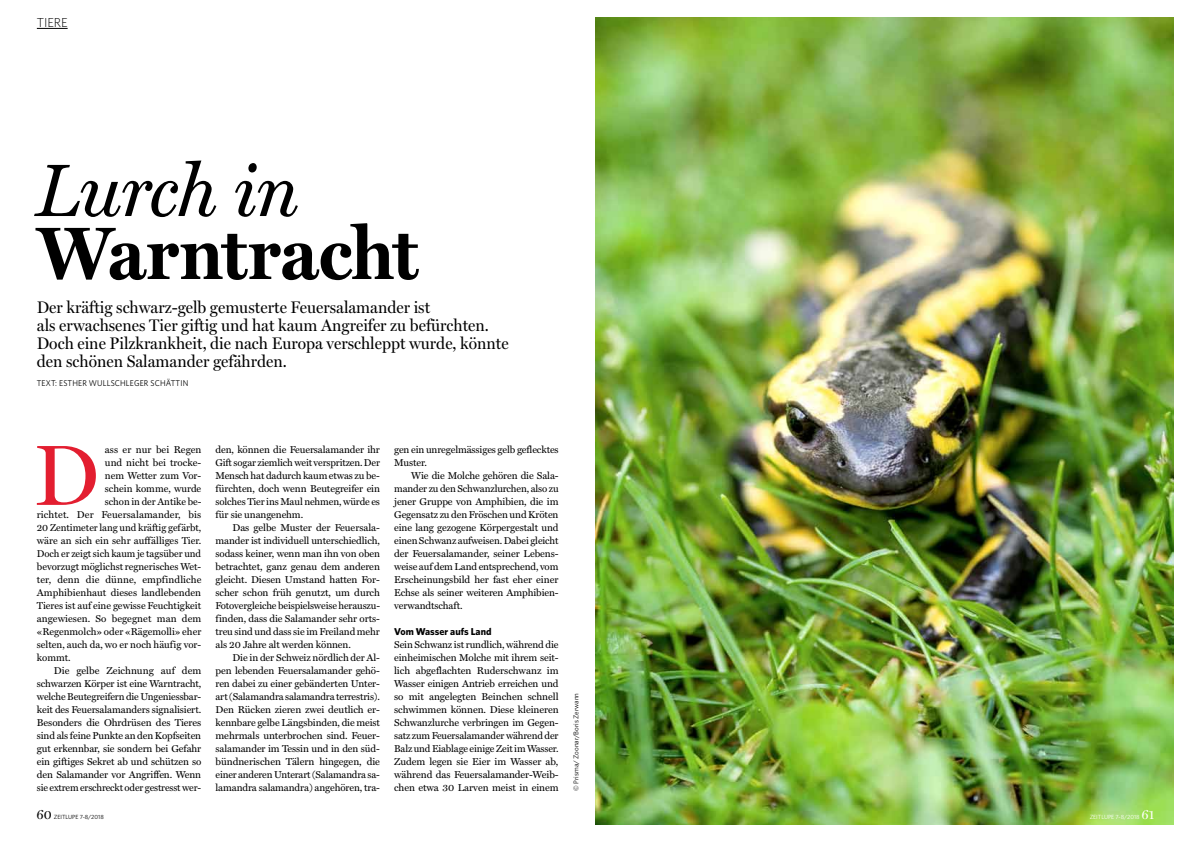
<style>
.page{position:relative;width:1191px;height:842px;background:#fff}
.page>*{position:absolute;margin:0;border:0;box-sizing:border-box;transform-origin:0 0}
.t1{font:86.1px "Miller Display";color:#e31e30}
.t2{font:700 74.8px "Miller Text";letter-spacing:-.015em;color:#000;scale:.95 1}
.t3{font:italic 74.8px "Miller Text";letter-spacing:-.02em;color:#000;scale:.95 1}
.t4{font:16.8px/18px "Miller Display";color:#000;scale:.95 1}
.t5{font:300 13px "Whitney";letter-spacing:-.01em;color:#000}
.t6{font:10px/13px "Miller Text";letter-spacing:-.01em;color:#000;text-align:justify}
.t7{font:10px "Miller Text";letter-spacing:.01em;color:#000}
.t8{font:700 10px "Whitney";color:#000}
.t9{font:8.4px "Whitney";letter-spacing:.02em;color:#000;scale:.95 1}
.t10{font:7px "Whitney";color:#000}
.t11{font:6px "Whitney";color:#000}
.t12{font:6px "Whitney";color:#fff}
.s1{font-family:"Miller Display";font-size:13px}
</style>
<div class="page">
<img style="left:595px;top:17px;width:579px;height:808px">
<hr style="left:37px;top:28px;width:31px;height:1px;background:#000">
<h3 class="t5" style="left:37px;top:14px;width:32px">TIERE</h3>
<h2 class="t3" style="left:37px;top:131px;width:277px">Lurch in</h2>
<h2 class="t2" style="left:37px;top:194px;width:403px">Warntracht</h2>
<h3 class="t4" style="left:37px;top:298px;width:498px">Der kräftig schwarz-gelb gemusterte Feuersalamander ist<br>als erwachsenes Tier giftig und hat kaum Angreifer zu befürchten.<br>Doch eine Pilzkrankheit, die nach Europa verschleppt wurde, könnte den schönen Salamander gefährden.</h3>
<p class="t9" style="left:37px;top:378px;width:161px">TEXT: ESTHER WULLSCHLEGER SCHÄTTIN</p>
<h1 class="t1" style="left:33px;top:424px;width:67px">D</h1>
<p class="t6" style="left:105px;top:442px;width:98px">ass er nur bei Regen</p>
<p class="t6" style="left:105px;top:455px;width:98px">und nicht bei trocke-</p>
<p class="t6" style="left:105px;top:468px;width:98px">nem Wetter zum Vor-</p>
<p class="t6" style="left:105px;top:481px;width:98px">schein komme, wurde</p>
<p class="t6" style="left:105px;top:494px;width:98px">schon in der Antike be-</p>
<p class="t7" style="left:37px;top:507px;width:166px">richtet. Der Feuersalamander, bis</p>
<p class="t6" style="left:37px;top:520px;width:166px">20 Zentimeter lang und kräftig gefärbt,</p>
<p class="t6" style="left:37px;top:533px;width:166px">wäre an sich ein sehr auffälliges Tier.</p>
<p class="t6" style="left:37px;top:546px;width:166px">Doch er zeigt sich kaum je tagsüber und</p>
<p class="t6" style="left:37px;top:559px;width:166px">bevorzugt möglichst regnerisches Wet-</p>
<p class="t6" style="left:37px;top:572px;width:166px">ter, denn die dünne, empfindliche</p>
<p class="t6" style="left:37px;top:585px;width:166px">Amphibienhaut dieses landlebenden</p>
<p class="t6" style="left:37px;top:598px;width:166px">Tieres ist auf eine gewisse Feuchtigkeit</p>
<p class="t6" style="left:37px;top:611px;width:166px">angewiesen. So begegnet man dem</p>
<p class="t6" style="left:37px;top:624px;width:166px">«Regenmolch» oder «Rägemolli» eher</p>
<p class="t6" style="left:37px;top:637px;width:166px">selten, auch da, wo er noch häufig vor-</p>
<p class="t6" style="left:37px;top:650px;width:35px">kommt.</p>
<p class="t6" style="left:54px;top:663px;width:149px">Die gelbe Zeichnung auf dem</p>
<p class="t6" style="left:37px;top:676px;width:166px">schwarzen Körper ist eine Warntracht,</p>
<p class="t6" style="left:37px;top:689px;width:166px">welche Beutegreifern die Ungeniessbar-</p>
<p class="t6" style="left:37px;top:702px;width:166px">keit des Feuersalamanders signalisiert.</p>
<p class="t6" style="left:37px;top:715px;width:166px">Besonders die Ohrdrüsen des Tieres</p>
<p class="t6" style="left:37px;top:728px;width:166px">sind als feine Punkte an den Kopfseiten</p>
<p class="t6" style="left:37px;top:741px;width:166px">gut erkennbar, sie sondern bei Gefahr</p>
<p class="t6" style="left:37px;top:754px;width:166px">ein giftiges Sekret ab und schützen so</p>
<p class="t6" style="left:37px;top:767px;width:166px">den Salamander vor Angriffen. Wenn</p>
<p class="t6" style="left:37px;top:780px;width:166px">sie extrem erschreckt oder gestresst wer-</p>
<p class="t6" style="left:215px;top:442px;width:166px">den, können die Feuersalamander ihr Gift sogar ziemlich weit verspritzen. Der Mensch hat dadurch kaum etwas zu be&shy;fürchten, doch wenn Beutegreifer ein solches Tier ins Maul nehmen, würde es für sie unangenehm.</p>
<p class="t6" style="left:215px;top:520px;width:166px;text-indent:17px">Das gelbe Muster der Feuersala&shy;mander ist individuell unterschiedlich, sodass keiner, wenn man ihn von oben betrachtet, ganz genau dem anderen gleicht. Diesen Umstand hatten For&shy;scher schon früh genutzt, um durch Fotovergleiche beispielsweise herauszu&shy;finden, dass die Salamander sehr orts&shy;treu sind und dass sie im Freiland mehr als 20 Jahre alt werden können.</p>
<p class="t6" style="left:215px;top:650px;width:166px;text-indent:17px">Die in der Schweiz nördlich der Al&shy;pen lebenden Feuersalamander gehö&shy;ren dabei zu einer gebänderten Unter&shy;art (Salamandra salamandra terrestris).<br>Den Rücken zieren zwei deutlich er&shy;kennbare gelbe Längsbinden, die meist mehrmals unterbrochen sind. Feuer&shy;salamander im Tessin und in den süd&shy;bündnerischen Tälern hingegen, die einer anderen Unterart (Salamandra sa&shy;lamandra salamandra) angehören, tra-</p>
<p class="t6" style="left:394px;top:442px;width:166px">gen ein unregelmässiges gelb geflecktes<br>Muster.</p>
<p class="t6" style="left:394px;top:468px;width:166px;text-indent:17px">Wie die Molche gehören die Sala&shy;mander zu den Schwanzlurchen, also zu jener Gruppe von Amphibien, die im Gegensatz zu den Fröschen und Kröten eine lang gezogene Körpergestalt und einen Schwanz aufweisen. Dabei gleicht der Feuersalamander, seiner Lebens&shy;weise auf dem Land entsprechend, vom Erscheinungsbild her fast eher einer Echse als seiner weiteren Amphibien&shy;verwandtschaft.</p>
<p class="t8" style="left:394px;top:625px;width:99px">Vom Wasser aufs Land</p>
<p class="t6" style="left:394px;top:637px;width:166px">Sein Schwanz ist rundlich, während die einheimischen Molche mit ihrem seit&shy;lich abgeflachten Ruderschwanz im Wasser einigen Antrieb erreichen und so mit angelegten Beinchen schnell schwimmen können. Diese kleineren Schwanzlurche verbringen im Gegen&shy;satz zum Feuersalamander während der Balz und Eiablage einige Zeit im Wasser.<br>Zudem legen sie Eier im Wasser ab, während das Feuersalamander-Weib&shy;chen etwa 30 Larven meist in einem</p>
<p class="t10" style="left:571px;top:791px;width:99px;rotate:-90deg">© PRISMA/ ZOONAR/BORIS ZERWANN</p>
<p class="t11" style="left:37px;top:813px;width:69px"><span class="s1">60</span> ZEITLUPE 7-8/2018</p>
<p class="t12" style="left:1089px;top:813px;width:66px">ZEITLUPE 7-8/2018 <span class="s1">61</span></p>
</div>
